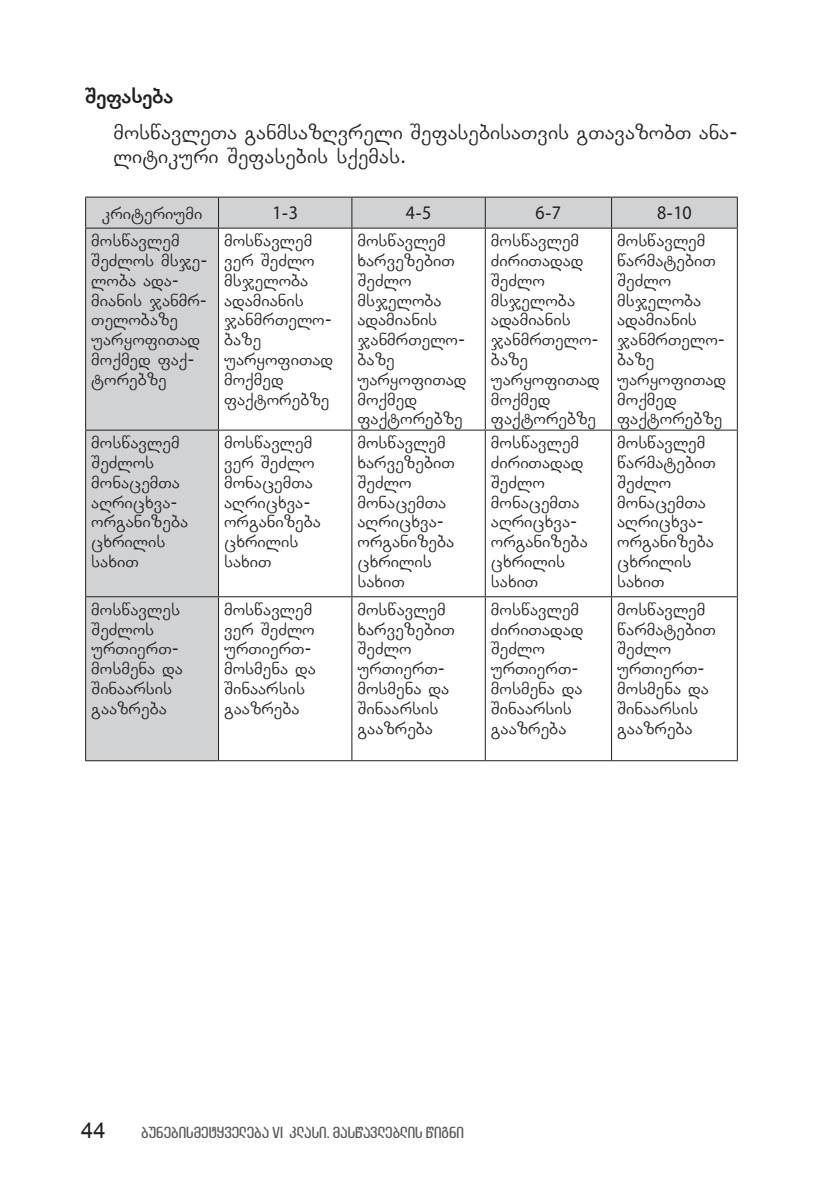
<style>
.page{position:relative;width:823px;height:1191px;background:#fff}
.page>*{position:absolute;margin:0;border:0;box-sizing:border-box;transform-origin:0 0}
.List_Paragraph{font:22px/24.2px "A Kolkhety N";color:#231f20}
.List_Paragraph-2{font:700 22px "A Kolkhety N";color:#231f20}
.t1{font:22px "Arial";color:#231f20}
.t2{font:18px/19.8px "A Kolkhety N";color:#231f20}
.t3{font:16px "LGV Bebas Neue";color:#57585a;scale:1.2 1}
</style>
<div class="page">
<svg style="left:86px;top:198px;width:650px;height:562px"></svg>
<hr style="left:85px;top:197px;width:133px;height:1px;background:#231f20">
<hr style="left:218px;top:197px;width:133px;height:1px;background:#231f20">
<hr style="left:351px;top:197px;width:134px;height:1px;background:#231f20">
<hr style="left:485px;top:197px;width:126px;height:1px;background:#231f20">
<hr style="left:611px;top:197px;width:126px;height:1px;background:#231f20">
<hr style="left:85px;top:228px;width:133px;height:1px;background:#231f20">
<hr style="left:218px;top:228px;width:133px;height:1px;background:#231f20">
<hr style="left:351px;top:228px;width:134px;height:1px;background:#231f20">
<hr style="left:485px;top:228px;width:126px;height:1px;background:#231f20">
<hr style="left:611px;top:228px;width:126px;height:1px;background:#231f20">
<hr style="left:85px;top:429px;width:133px;height:1px;background:#231f20">
<hr style="left:218px;top:429px;width:133px;height:1px;background:#231f20">
<hr style="left:351px;top:429px;width:134px;height:1px;background:#231f20">
<hr style="left:485px;top:429px;width:126px;height:1px;background:#231f20">
<hr style="left:611px;top:429px;width:126px;height:1px;background:#231f20">
<hr style="left:85px;top:596px;width:133px;height:1px;background:#231f20">
<hr style="left:218px;top:596px;width:133px;height:1px;background:#231f20">
<hr style="left:351px;top:596px;width:134px;height:1px;background:#231f20">
<hr style="left:485px;top:596px;width:126px;height:1px;background:#231f20">
<hr style="left:611px;top:596px;width:126px;height:1px;background:#231f20">
<hr style="left:85px;top:760px;width:133px;height:1px;background:#231f20">
<hr style="left:218px;top:760px;width:133px;height:1px;background:#231f20">
<hr style="left:351px;top:760px;width:134px;height:1px;background:#231f20">
<hr style="left:485px;top:760px;width:126px;height:1px;background:#231f20">
<hr style="left:611px;top:760px;width:126px;height:1px;background:#231f20">
<hr style="left:85px;top:198px;width:1px;height:30px;background:#231f20">
<hr style="left:85px;top:229px;width:1px;height:200px;background:#231f20">
<hr style="left:85px;top:430px;width:1px;height:166px;background:#231f20">
<hr style="left:85px;top:597px;width:1px;height:163px;background:#231f20">
<hr style="left:218px;top:198px;width:1px;height:30px;background:#231f20">
<hr style="left:351px;top:198px;width:1px;height:30px;background:#231f20">
<hr style="left:484px;top:198px;width:1px;height:30px;background:#231f20">
<hr style="left:610px;top:198px;width:1px;height:30px;background:#231f20">
<hr style="left:736px;top:198px;width:1px;height:30px;background:#231f20">
<hr style="left:218px;top:229px;width:1px;height:200px;background:#231f20">
<hr style="left:351px;top:229px;width:1px;height:200px;background:#231f20">
<hr style="left:484px;top:229px;width:1px;height:200px;background:#231f20">
<hr style="left:610px;top:229px;width:1px;height:200px;background:#231f20">
<hr style="left:736px;top:229px;width:1px;height:200px;background:#231f20">
<hr style="left:218px;top:430px;width:1px;height:166px;background:#231f20">
<hr style="left:351px;top:430px;width:1px;height:166px;background:#231f20">
<hr style="left:484px;top:430px;width:1px;height:166px;background:#231f20">
<hr style="left:610px;top:430px;width:1px;height:166px;background:#231f20">
<hr style="left:736px;top:430px;width:1px;height:166px;background:#231f20">
<hr style="left:218px;top:597px;width:1px;height:163px;background:#231f20">
<hr style="left:351px;top:597px;width:1px;height:163px;background:#231f20">
<hr style="left:484px;top:597px;width:1px;height:163px;background:#231f20">
<hr style="left:610px;top:597px;width:1px;height:163px;background:#231f20">
<hr style="left:736px;top:597px;width:1px;height:163px;background:#231f20">
<p class="List_Paragraph-2" style="left:85px;top:85px;width:90px">SEFASEBA</p>
<p class="List_Paragraph" style="left:113px;top:121px;width:622px">MOSWAVLETA GANMSAZRVRELI SEFASEBISATVIS GTAVAZOBT ANA-<br>LITIKURI SEFASEBIS SQEMAS.</p>
<p class="t2" style="left:102px;top:204px;width:102px">KRITERIUMI</p>
<p class="t2" style="left:272px;top:204px;width:27px">1-3</p>
<p class="t2" style="left:405px;top:204px;width:27px">4-5</p>
<p class="t2" style="left:535px;top:204px;width:27px">6-7</p>
<p class="t2" style="left:656px;top:204px;width:36px">8-10</p>
<p class="t2" style="left:91px;top:232px;width:117px">MOSWAVLEM<br>SEZLOS MSJE-<br>LOBA ADA-<br>MIANIS JANMR-<br>TELOBAZE<br>UARYOFITAD<br>MOQMED FAQ-<br>TOREBZE</p>
<p class="t2" style="left:224px;top:232px;width:110px">MOSWAVLEM<br>VER SEZLO<br>MSJELOBA<br>ADAMIANIS<br>JANMRTELO-<br>BAZE<br>UARYOFITAD<br>MOQMED<br>FAQTOREBZE</p>
<p class="t2" style="left:357px;top:232px;width:110px">MOSWAVLEM<br>XARVEZEBIT<br>SEZLO<br>MSJELOBA<br>ADAMIANIS<br>JANMRTELO-<br>BAZE<br>UARYOFITAD<br>MOQMED<br>FAQTOREBZE</p>
<p class="t2" style="left:490px;top:232px;width:110px">MOSWAVLEM<br>ZIRITADAD<br>SEZLO<br>MSJELOBA<br>ADAMIANIS<br>JANMRTELO-<br>BAZE<br>UARYOFITAD<br>MOQMED<br>FAQTOREBZE</p>
<p class="t2" style="left:617px;top:232px;width:110px">MOSWAVLEM<br>WARMATEBIT<br>SEZLO<br>MSJELOBA<br>ADAMIANIS<br>JANMRTELO-<br>BAZE<br>UARYOFITAD<br>MOQMED<br>FAQTOREBZE</p>
<p class="t2" style="left:91px;top:434px;width:98px">MOSWAVLEM<br>SEZLOS<br>MONACEMTA<br>ARRICXVA-<br>ORGANIZEBA<br>CXRILIS<br>SAXIT</p>
<p class="t2" style="left:224px;top:434px;width:98px">MOSWAVLEM<br>VER SEZLO<br>MONACEMTA<br>ARRICXVA-<br>ORGANIZEBA<br>CXRILIS<br>SAXIT</p>
<p class="t2" style="left:357px;top:434px;width:99px">MOSWAVLEM<br>XARVEZEBIT<br>SEZLO<br>MONACEMTA<br>ARRICXVA-<br>ORGANIZEBA<br>CXRILIS<br>SAXIT</p>
<p class="t2" style="left:490px;top:434px;width:98px">MOSWAVLEM<br>ZIRITADAD<br>SEZLO<br>MONACEMTA<br>ARRICXVA-<br>ORGANIZEBA<br>CXRILIS<br>SAXIT</p>
<p class="t2" style="left:617px;top:434px;width:100px">MOSWAVLEM<br>WARMATEBIT<br>SEZLO<br>MONACEMTA<br>ARRICXVA-<br>ORGANIZEBA<br>CXRILIS<br>SAXIT</p>
<p class="t2" style="left:91px;top:600px;width:93px">MOSWAVLES<br>SEZLOS<br>URTIERT-<br>MOSMENA DA<br>SINAARSIS<br>GAAZREBA</p>
<p class="t2" style="left:224px;top:600px;width:93px">MOSWAVLEM<br>VER SEZLO<br>URTIERT-<br>MOSMENA DA<br>SINAARSIS<br>GAAZREBA</p>
<p class="t2" style="left:357px;top:600px;width:99px">MOSWAVLEM<br>XARVEZEBIT<br>SEZLO<br>URTIERT-<br>MOSMENA DA<br>SINAARSIS<br>GAAZREBA</p>
<p class="t2" style="left:490px;top:600px;width:94px">MOSWAVLEM<br>ZIRITADAD<br>SEZLO<br>URTIERT-<br>MOSMENA DA<br>SINAARSIS<br>GAAZREBA</p>
<p class="t2" style="left:617px;top:600px;width:100px">MOSWAVLEM<br>WARMATEBIT<br>SEZLO<br>URTIERT-<br>MOSMENA DA<br>SINAARSIS<br>GAAZREBA</p>
<p class="t1" style="left:81px;top:1115px;width:26px">44</p>
<p class="t3" style="left:141px;top:1123px;width:270px">BUNEBISMETYVELEBA VI KLASI. MASWAVLEBLIS WIGNI</p>
</div>
